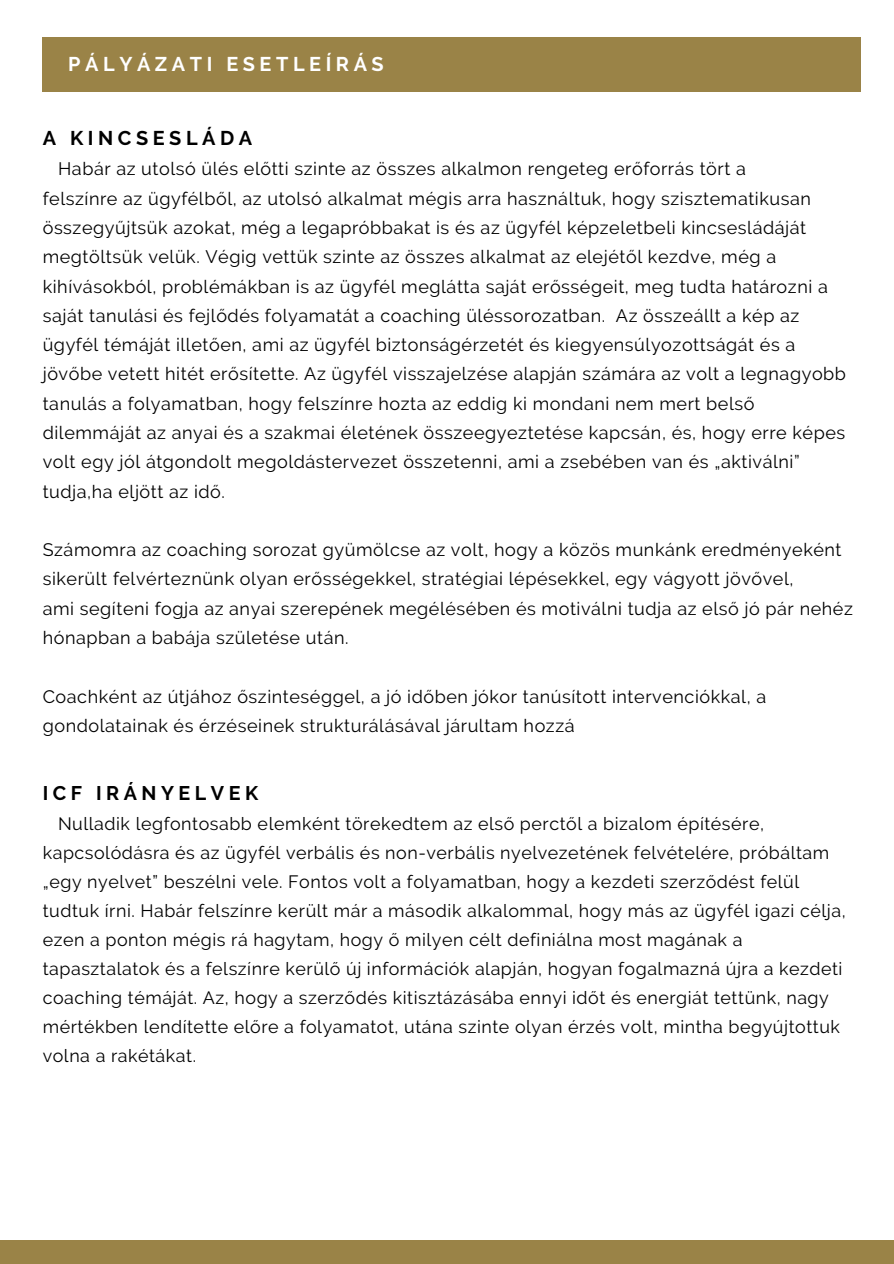
<style>
.page{position:relative;width:894px;height:1264px;background:#fff}
.page>*{position:absolute;margin:0;border:0;box-sizing:border-box;transform-origin:0 0}
.t1{font:700 19.8px "Raleway";letter-spacing:.23em;color:#fff}
.t2{font:700 19.8px "Raleway";letter-spacing:.23em;color:#000}
.t3{font:700 19.65px "Raleway";letter-spacing:.23em;color:#000}
.t4{font:18px/29.2px "Raleway";letter-spacing:.03em;color:#000}
.t5{font:17.85px/29px "Raleway";letter-spacing:.03em;color:#000}
</style>
<div class="page">
<div style="left:43px;top:38px;width:817px;height:54px;background:#9a8347"></div>
<div style="left:0;top:1240px;width:893px;height:23px;background:#9a8347"></div>
<p class="t1" style="left:68px;top:53px;width:317px">PÁLYÁZATI ESETLEÍRÁS</p>
<p class="t2" style="left:43px;top:126px;width:211px">A KINCSESLÁDA</p>
<p class="t4" style="left:43px;top:154px;width:804px;text-indent:15px">Habár az utolsó ülés előtti szinte az összes alkalmon rengeteg erőforrás tört a<br>felszínre az ügyfélből, az utolsó alkalmat mégis arra használtuk, hogy szisztematikusan összegyűjtsük azokat, még a legapróbbakat is és az ügyfél képzeletbeli kincsesládáját megtöltsük velük. Végig vettük szinte az összes alkalmat az elejétől kezdve, még a kihívásokból, problémákban is az ügyfél meglátta saját erősségeit, meg tudta határozni a saját tanulási és fejlődés folyamatát a coaching üléssorozatban. Az összeállt a kép az ügyfél témáját illetően, ami az ügyfél biztonságérzetét és kiegyensúlyozottságát és a jövőbe vetett hitét erősítette. Az ügyfél visszajelzése alapján számára az volt a legnagyobb tanulás a folyamatban, hogy felszínre hozta az eddig ki mondani nem mert belső dilemmáját az anyai és a szakmai életének összeegyeztetése kapcsán, és, hogy erre képes volt egy jól átgondolt megoldástervezet összetenni, ami a zsebében van és „aktiválni” tudja,ha eljött az idő.</p>
<p class="t4" style="left:43px;top:535px;width:811px">Számomra az coaching sorozat gyümölcse az volt, hogy a közös munkánk eredményeként sikerült felvérteznünk olyan erősségekkel, stratégiai lépésekkel, egy vágyott jövővel,<br>ami segíteni fogja az anyai szerepének megélésében és motiválni tudja az első jó pár nehéz hónapban a babája születése után.</p>
<p class="t4" style="left:43px;top:681px;width:724px">Coachként az útjához őszinteséggel, a jó időben jókor tanúsított intervenciókkal, a gondolatainak és érzéseinek strukturálásával járultam hozzá</p>
<p class="t3" style="left:43px;top:781px;width:217px">ICF IRÁNYELVEK</p>
<p class="t5" style="left:43px;top:809px;width:804px;text-indent:15px">Nulladik legfontosabb elemként törekedtem az első perctől a bizalom építésére, kapcsolódásra és az ügyfél verbális és non-verbális nyelvezetének felvételére, próbáltam „egy nyelvet” beszélni vele. Fontos volt a folyamatban, hogy a kezdeti szerződést felül tudtuk írni. Habár felszínre került már a második alkalommal, hogy más az ügyfél igazi célja, ezen a ponton mégis rá hagytam, hogy ő milyen célt definiálna most magának a tapasztalatok és a felszínre kerülő új információk alapján, hogyan fogalmazná újra a kezdeti coaching témáját. Az, hogy a szerződés kitisztázásába ennyi időt és energiát tettünk, nagy mértékben lendítette előre a folyamatot, utána szinte olyan érzés volt, mintha begyújtottuk volna a rakétákat.</p>
</div>
